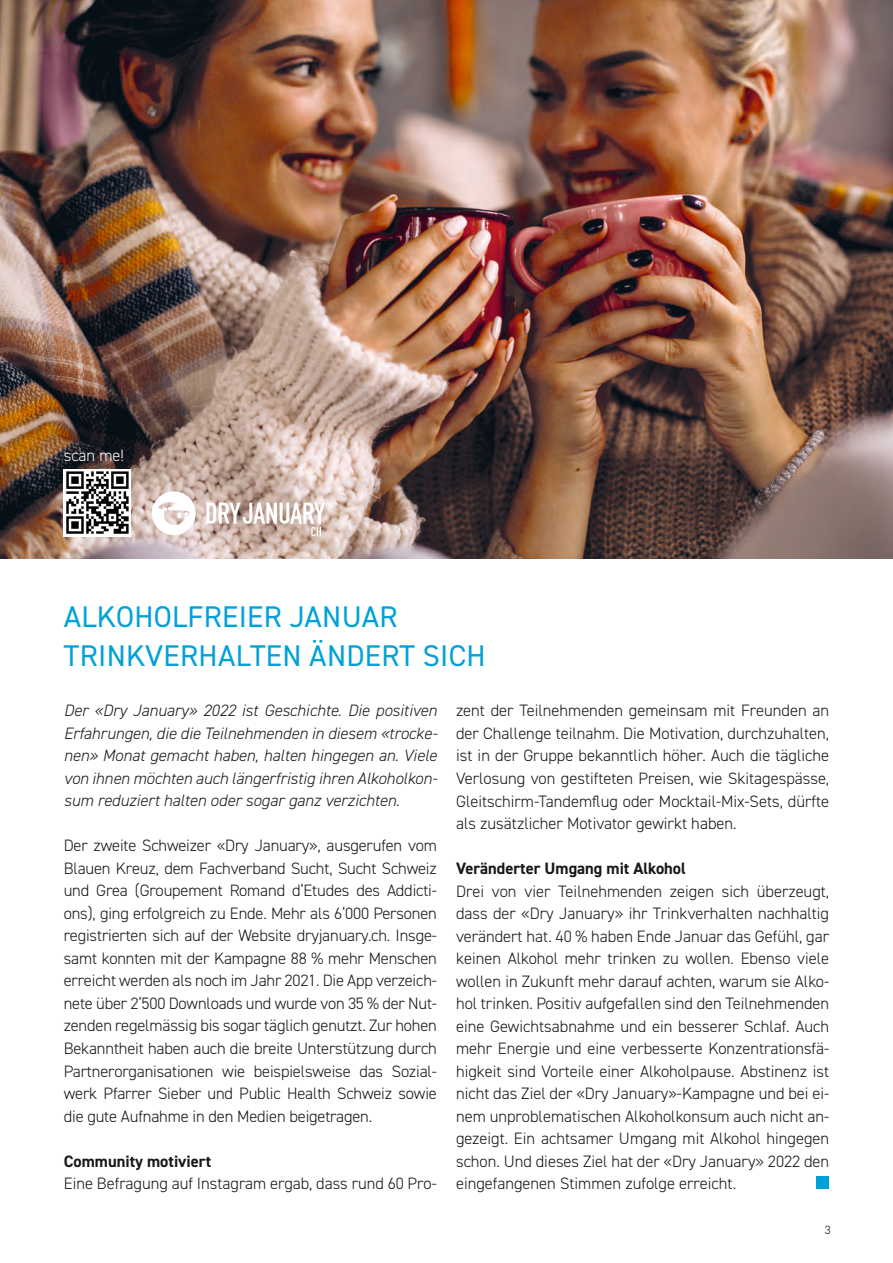
<style>
.page{position:relative;width:893px;height:1263px;background:#fff}
.page>*{position:absolute;margin:0;border:0;box-sizing:border-box;transform-origin:0 0}
.t1{font:30px "DIN2014";letter-spacing:.01em;color:#00a1d8}
.t2{font:300 16.5px/22.5px "DIN2014";color:#161717;text-align:justify}
.t3{font:italic 300 16.5px/22.5px "DIN2014";color:#161717;text-align:justify}
.t4{font:700 16.5px "DIN2014";color:#161717}
.t5{font:300 16.5px "DIN2014";color:#fff}
.t6{font:300 12px "DIN2014";color:#161717}
</style>
<div class="page">
<div style="left:816px;top:1176px;width:13px;height:13px;background:#00a1d8"></div>
<img style="left:0;top:0;width:893px;height:559px">
<div style="left:64px;top:469px;width:67px;height:67px;background:#fff"></div>
<svg style="left:66px;top:471px;width:63px;height:63px"></svg>
<svg style="left:152px;top:491px;width:44px;height:44px"></svg>
<svg style="left:206px;top:502px;width:127px;height:34px"></svg>
<p class="t5" style="left:64px;top:445px;width:62px">scan me!</p>
<p class="t1" style="left:64px;top:598px;width:335px">ALKOHOLFREIER JANUAR</p>
<p class="t1" style="left:64px;top:637px;width:423px">TRINKVERHALTEN ÄNDERT SICH</p>
<p class="t3" style="left:64px;top:699px;width:375px">Der «Dry January» 2022 ist Geschichte. Die positiven Erfahrungen, die die Teilnehmenden in diesem «trocke&shy;nen» Monat gemacht haben, halten hingegen an. Viele von ihnen möchten auch längerfristig ihren Alkoholkon&shy;sum reduziert halten oder sogar ganz verzichten.</p>
<p class="t2" style="left:64px;top:834px;width:375px">Der zweite Schweizer «Dry January», ausgerufen vom Blauen Kreuz, dem Fachverband Sucht, Sucht Schweiz und Grea (Groupement Romand d‘Etudes des Addicti&shy;ons), ging erfolgreich zu Ende. Mehr als 6‘000 Personen registrierten sich auf der Website dryjanuary.ch. Insge&shy;samt konnten mit der Kampagne 88 % mehr Menschen erreicht werden als noch im Jahr 2021. Die App verzeich&shy;nete über 2‘500 Downloads und wurde von 35 % der Nut&shy;zenden regelmässig bis sogar täglich genutzt. Zur hohen Bekanntheit haben auch die breite Unterstützung durch Partnerorganisationen wie beispielsweise das Sozial&shy;werk Pfarrer Sieber und Public Health Schweiz sowie die gute Aufnahme in den Medien beigetragen.</p>
<p class="t4" style="left:64px;top:1150px;width:149px">Community motiviert</p>
<p class="t2" style="left:64px;top:1172px;width:375px">Eine Befragung auf Instagram ergab, dass rund 60 Pro-</p>
<p class="t2" style="left:456px;top:700px;width:375px">zent der Teilnehmenden gemeinsam mit Freunden an der Challenge teilnahm. Die Motivation, durchzuhalten, ist in der Gruppe bekanntlich höher. Auch die tägliche Verlosung von gestifteten Preisen, wie Skitagespässe, Gleitschirm-Tandemflug oder Mocktail-Mix-Sets, dürfte als zusätzlicher Motivator gewirkt haben.</p>
<p class="t4" style="left:456px;top:857px;width:231px">Veränderter Umgang mit Alkohol</p>
<p class="t2" style="left:456px;top:880px;width:375px">Drei von vier Teilnehmenden zeigen sich überzeugt, dass der «Dry January» ihr Trinkverhalten nachhaltig verändert hat. 40 % haben Ende Januar das Gefühl, gar keinen Alkohol mehr trinken zu wollen. Ebenso viele wollen in Zukunft mehr darauf achten, warum sie Alko&shy;hol trinken. Positiv aufgefallen sind den Teilnehmenden eine Gewichtsabnahme und ein besserer Schlaf. Auch mehr Energie und eine verbesserte Konzentrationsfä&shy;higkeit sind Vorteile einer Alkoholpause. Abstinenz ist nicht das Ziel der «Dry January»-Kampagne und bei ei&shy;nem unproblematischen Alkoholkonsum auch nicht an&shy;gezeigt. Ein achtsamer Umgang mit Alkohol hingegen schon. Und dieses Ziel hat der «Dry January» 2022 den eingefangenen Stimmen zufolge erreicht.</p>
<p class="t6" style="left:825px;top:1222px;width:7px">3</p>
</div>
